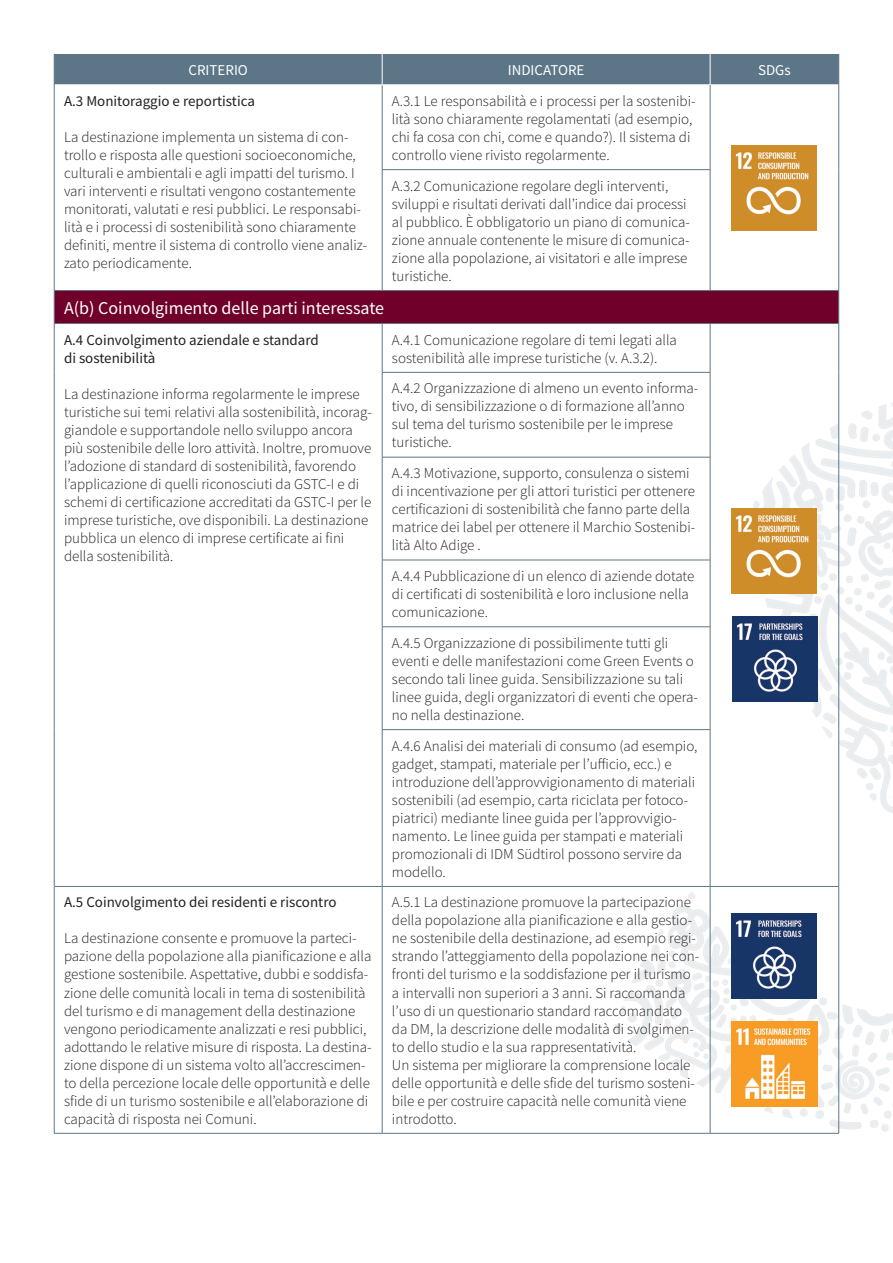
<style>
.page{position:relative;width:893px;height:1263px;background:#fff}
.page>*{position:absolute;margin:0;border:0;box-sizing:border-box;transform-origin:0 0}
.t1{font:18px "Source Sans Pro";color:#fff}
.t2{font:300 15px/18px "Source Sans Pro";color:#231f20}
.t3{font:15px/18px "Source Sans Pro";color:#231f20}
.t4{font:15px "Source Sans Pro";color:#fff}
</style>
<div class="page">
<svg style="left:614px;top:905px;width:279px;height:226px"></svg>
<svg style="left:753px;top:398px;width:140px;height:415px"></svg>
<svg style="left:688px;top:892px;width:8px;height:7px"></svg>
<img style="left:821px;top:1082px;width:47px;height:47px">
<img style="left:669px;top:1042px;width:40px;height:38px">
<div style="left:55px;top:54px;width:783px;height:31px;background:#5c7687"></div>
<div style="left:55px;top:291px;width:783px;height:32px;background:#700029"></div>
<hr style="left:382px;top:85px;width:1px;height:84px;background:#5c7687">
<hr style="left:382px;top:170px;width:1px;height:120px;background:#5c7687">
<hr style="left:382px;top:324px;width:1px;height:48px;background:#5c7687">
<hr style="left:382px;top:373px;width:1px;height:84px;background:#5c7687">
<hr style="left:382px;top:457px;width:1px;height:103px;background:#5c7687">
<hr style="left:382px;top:560px;width:1px;height:66px;background:#5c7687">
<hr style="left:382px;top:627px;width:1px;height:102px;background:#5c7687">
<hr style="left:382px;top:730px;width:1px;height:156px;background:#5c7687">
<hr style="left:382px;top:887px;width:1px;height:246px;background:#5c7687">
<hr style="left:382px;top:85px;width:328px;height:1px;background:#fff">
<hr style="left:710px;top:85px;width:1px;height:85px;background:#5c7687">
<hr style="left:710px;top:170px;width:1px;height:120px;background:#5c7687">
<hr style="left:710px;top:324px;width:1px;height:48px;background:#5c7687">
<hr style="left:710px;top:372px;width:1px;height:85px;background:#5c7687">
<hr style="left:710px;top:457px;width:1px;height:103px;background:#5c7687">
<hr style="left:710px;top:560px;width:1px;height:67px;background:#5c7687">
<hr style="left:710px;top:627px;width:1px;height:103px;background:#5c7687">
<hr style="left:710px;top:730px;width:1px;height:156px;background:#5c7687">
<hr style="left:710px;top:887px;width:1px;height:246px;background:#5c7687">
<hr style="left:382px;top:169px;width:328px;height:1px;background:#5c7687">
<hr style="left:382px;top:372px;width:328px;height:1px;background:#5c7687">
<hr style="left:382px;top:457px;width:328px;height:1px;background:#5c7687">
<hr style="left:382px;top:560px;width:328px;height:1px;background:#5c7687">
<hr style="left:382px;top:626px;width:328px;height:1px;background:#5c7687">
<hr style="left:382px;top:729px;width:328px;height:1px;background:#5c7687">
<hr style="left:54px;top:323px;width:328px;height:1px;background:#5c7687">
<hr style="left:382px;top:323px;width:328px;height:1px;background:#5c7687">
<hr style="left:710px;top:323px;width:128px;height:1px;background:#5c7687">
<hr style="left:54px;top:290px;width:328px;height:1px;background:#5c7687">
<hr style="left:382px;top:290px;width:328px;height:1px;background:#5c7687">
<hr style="left:710px;top:290px;width:128px;height:1px;background:#5c7687">
<hr style="left:54px;top:886px;width:328px;height:1px;background:#5c7687">
<hr style="left:382px;top:886px;width:328px;height:1px;background:#5c7687">
<hr style="left:710px;top:886px;width:128px;height:1px;background:#5c7687">
<hr style="left:382px;top:54px;width:1px;height:31px;background:#fff">
<hr style="left:710px;top:54px;width:1px;height:31px;background:#fff">
<hr style="left:54px;top:1133px;width:328px;height:1px;background:#5c7687">
<hr style="left:382px;top:1133px;width:328px;height:1px;background:#5c7687">
<hr style="left:710px;top:1133px;width:129px;height:1px;background:#5c7687">
<hr style="left:54px;top:85px;width:1px;height:85px;background:#5c7687">
<hr style="left:54px;top:170px;width:1px;height:120px;background:#5c7687">
<hr style="left:838px;top:85px;width:1px;height:85px;background:#5c7687">
<hr style="left:838px;top:170px;width:1px;height:120px;background:#5c7687">
<hr style="left:54px;top:290px;width:1px;height:33px;background:#5c7687">
<hr style="left:838px;top:290px;width:1px;height:33px;background:#5c7687">
<hr style="left:54px;top:323px;width:1px;height:49px;background:#5c7687">
<hr style="left:54px;top:372px;width:1px;height:85px;background:#5c7687">
<hr style="left:54px;top:457px;width:1px;height:103px;background:#5c7687">
<hr style="left:54px;top:560px;width:1px;height:67px;background:#5c7687">
<hr style="left:54px;top:627px;width:1px;height:103px;background:#5c7687">
<hr style="left:54px;top:730px;width:1px;height:156px;background:#5c7687">
<hr style="left:838px;top:323px;width:1px;height:49px;background:#5c7687">
<hr style="left:838px;top:372px;width:1px;height:85px;background:#5c7687">
<hr style="left:838px;top:457px;width:1px;height:103px;background:#5c7687">
<hr style="left:838px;top:560px;width:1px;height:67px;background:#5c7687">
<hr style="left:838px;top:627px;width:1px;height:103px;background:#5c7687">
<hr style="left:838px;top:730px;width:1px;height:156px;background:#5c7687">
<hr style="left:54px;top:886px;width:1px;height:247px;background:#5c7687">
<hr style="left:838px;top:886px;width:1px;height:247px;background:#5c7687">
<hr style="left:54px;top:54px;width:1px;height:31px;background:#5c7687">
<hr style="left:838px;top:54px;width:1px;height:31px;background:#5c7687">
<img style="left:732px;top:145px;width:85px;height:85px">
<img style="left:732px;top:616px;width:85px;height:85px">
<img style="left:732px;top:509px;width:85px;height:85px">
<img style="left:732px;top:913px;width:85px;height:85px">
<img style="left:732px;top:1021px;width:85px;height:85px">
<p class="t4" style="left:188px;top:61px;width:61px">CRITERIO</p>
<p class="t4" style="left:508px;top:61px;width:78px">INDICATORE</p>
<p class="t4" style="left:758px;top:61px;width:34px">SDGs</p>
<p class="t3" style="left:64px;top:92px;width:192px">A.3 Monitoraggio e reportistica</p>
<p class="t2" style="left:64px;top:128px;width:305px">La destinazione implementa un sistema di con&shy;trollo e risposta alle questioni socioeconomiche, culturali e ambientali e agli impatti del turismo. I vari interventi e risultati vengono costantemente monitorati, valutati e resi pubblici. Le responsabi&shy;lità e i processi di sostenibilità sono chiaramente definiti, mentre il sistema di controllo viene analiz&shy;zato periodicamente.</p>
<p class="t2" style="left:392px;top:92px;width:305px">A.3.1 Le responsabilità e i processi per la sostenibi&shy;lità sono chiaramente regolamentati (ad esempio, chi fa cosa con chi, come e quando?). Il sistema di controllo viene rivisto regolarmente.</p>
<p class="t2" style="left:392px;top:177px;width:299px">A.3.2 Comunicazione regolare degli interventi, sviluppi e risultati derivati dall’indice dai processi al pubblico. È obbligatorio un piano di comunica&shy;zione annuale contenente le misure di comunica&shy;zione alla popolazione, ai visitatori e alle imprese turistiche.</p>
<p class="t1" style="left:64px;top:296px;width:322px">A(b) Coinvolgimento delle parti interessate</p>
<p class="t3" style="left:64px;top:330px;width:256px">A.4 Coinvolgimento aziendale e standard di sostenibilità</p>
<p class="t2" style="left:64px;top:385px;width:310px">La destinazione informa regolarmente le imprese turistiche sui temi relativi alla sostenibilità, incorag&shy;giandole e supportandole nello sviluppo ancora più sostenibile delle loro attività. Inoltre, promuove l’adozione di standard di sostenibilità, favorendo l’applicazione di quelli riconosciuti da GSTC-I e di schemi di certificazione accreditati da GSTC-I per le imprese turistiche, ove disponibili. La destinazione pubblica un elenco di imprese certificate ai fini della sostenibilità.</p>
<p class="t3" style="left:64px;top:893px;width:274px">A.5 Coinvolgimento dei residenti e riscontro</p>
<p class="t2" style="left:64px;top:929px;width:309px">La destinazione consente e promuove la parteci&shy;pazione della popolazione alla pianificazione e alla gestione sostenibile. Aspettative, dubbi e soddisfa&shy;zione delle comunità locali in tema di sostenibilità del turismo e di management della destinazione vengono periodicamente analizzati e resi pubblici, adottando le relative misure di risposta. La destina&shy;zione dispone di un sistema volto all’accrescimen&shy;to della percezione locale delle opportunità e delle sfide di un turismo sostenibile e all’elaborazione di capacità di risposta nei Comuni.</p>
<p class="t2" style="left:392px;top:331px;width:287px">A.4.1 Comunicazione regolare di temi legati alla sostenibilità alle imprese turistiche (v. A.3.2).</p>
<p class="t2" style="left:392px;top:379px;width:308px">A.4.2 Organizzazione di almeno un evento informa&shy;tivo, di sensibilizzazione o di formazione all’anno sul tema del turismo sostenibile per le imprese turistiche.</p>
<p class="t2" style="left:392px;top:464px;width:305px">A.4.3 Motivazione, supporto, consulenza o sistemi di incentivazione per gli attori turistici per ottenere certificazioni di sostenibilità che fanno parte della matrice dei label per ottenere il Marchio Sostenibi&shy;lità Alto Adige .</p>
<p class="t2" style="left:392px;top:567px;width:304px">A.4.4 Pubblicazione di un elenco di aziende dotate di certificati di sostenibilità e loro inclusione nella comunicazione.</p>
<p class="t2" style="left:392px;top:634px;width:308px">A.4.5 Organizzazione di possibilimente tutti gli eventi e delle manifestazioni come Green Events o secondo tali linee guida. Sensibilizzazione su tali linee guida, degli organizzatori di eventi che opera&shy;no nella destinazione.</p>
<p class="t2" style="left:392px;top:737px;width:307px">A.4.6 Analisi dei materiali di consumo (ad esempio, gadget, stampati, materiale per l’ufficio, ecc.) e introduzione dell’approvvigionamento di materiali sostenibili (ad esempio, carta riciclata per fotoco&shy;piatrici) mediante linee guida per l’approvvigio&shy;namento. Le linee guida per stampati e materiali promozionali di IDM Südtirol possono servire da modello.</p>
<p class="t2" style="left:392px;top:893px;width:309px">A.5.1 La destinazione promuove la partecipazione della popolazione alla pianificazione e alla gestio&shy;ne sostenibile della destinazione, ad esempio regi&shy;strando l’atteggiamento della popolazione nei con&shy;fronti del turismo e la soddisfazione per il turismo a intervalli non superiori a 3 anni. Si raccomanda l’uso di un questionario standard raccomandato da DM, la descrizione delle modalità di svolgimen&shy;to dello studio e la sua rappresentatività.<br>Un sistema per migliorare la comprensione locale delle opportunità e delle sfide del turismo sosteni&shy;bile e per costruire capacità nelle comunità viene introdotto.</p>
</div>
